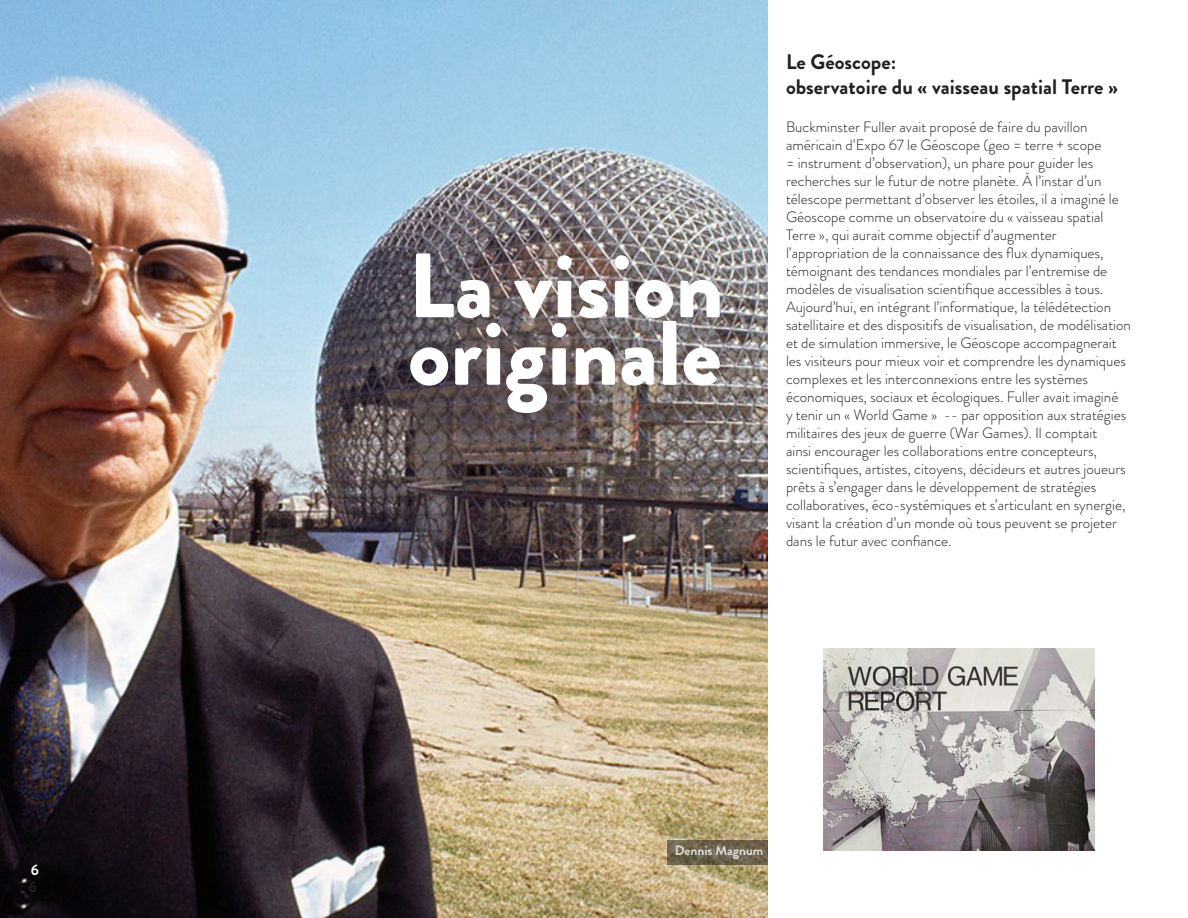
<style>
.page{position:relative;width:1188px;height:918px;background:#fff}
.page>*{position:absolute;margin:0;border:0;box-sizing:border-box;transform-origin:0 0}
.t1{font:900 91.2px "Brandon Grotesque";color:#fff}
.t2{font:700 21px "Brandon Grotesque";color:#231f20}
.t3{font:300 15px/18px "Brandon Grotesque";color:#231f20}
.t4{font:700 15px "Brandon Grotesque";color:#fff}
.t5{font:700 15px "Brandon Grotesque";color:#231f20}
.t6{font:700 13.5px "Brandon Grotesque";color:#f2f2f2}
</style>
<div class="page">
<img style="left:0;top:0;width:768px;height:918px">
<svg style="left:668px;top:840px;width:100px;height:24px;background:#6c614b"></svg>
<img style="left:824px;top:648px;width:270px;height:202px">
<p class="t4" style="left:31px;top:859px;width:10px">6</p>
<p class="t5" style="left:28px;top:876px;width:10px">6</p>
<p class="t1" style="left:408px;top:221px;width:317px">La vision</p>
<p class="t1" style="left:408px;top:289px;width:315px">originale</p>
<p class="t2" style="left:786px;top:47px;width:112px">Le Géoscope:</p>
<p class="t2" style="left:786px;top:72px;width:334px">observatoire du « vaisseau spatial Terre »</p>
<p class="t3" style="left:786px;top:118px;width:334px">Buckminster Fuller avait proposé de faire du pavillon américain d’Expo 67 le Géoscope (geo = terre + scope<br>= instrument d’observation), un phare pour guider les recherches sur le futur de notre planète. À l’instar d’un télescope permettant d’observer les étoiles, il a imaginé le Géoscope comme un observatoire du « vaisseau spatial</p>
<p class="t3" style="left:786px;top:226px;width:347px">Terre », qui aurait comme objectif d’augmenter l’appropriation de la connaissance des flux dynamiques, témoignant des tendances mondiales par l’entremise de modèles de visualisation scientifique accessibles à tous.<br>Aujourd’hui, en intégrant l’informatique, la télédétection satellitaire et des dispositifs de visualisation, de modélisation et de simulation immersive, le Géoscope accompagnerait les visiteurs pour mieux voir et comprendre les dynamiques complexes et les interconnexions entre les systèmes économiques, sociaux et écologiques. Fuller avait imaginé<br>y tenir un « World Game » -- par opposition aux stratégies militaires des jeux de guerre (War Games). Il comptait<br>ainsi encourager les collaborations entre concepteurs, scientifiques, artistes, citoyens, décideurs et autres joueurs prêts à s’engager dans le développement de stratégies collaboratives, éco-systémiques et s’articulant en synergie, visant la création d’un monde où tous peuvent se projeter dans le futur avec confiance.</p>
<p class="t6" style="left:675px;top:841px;width:90px">Dennis Magnum</p>
</div>
